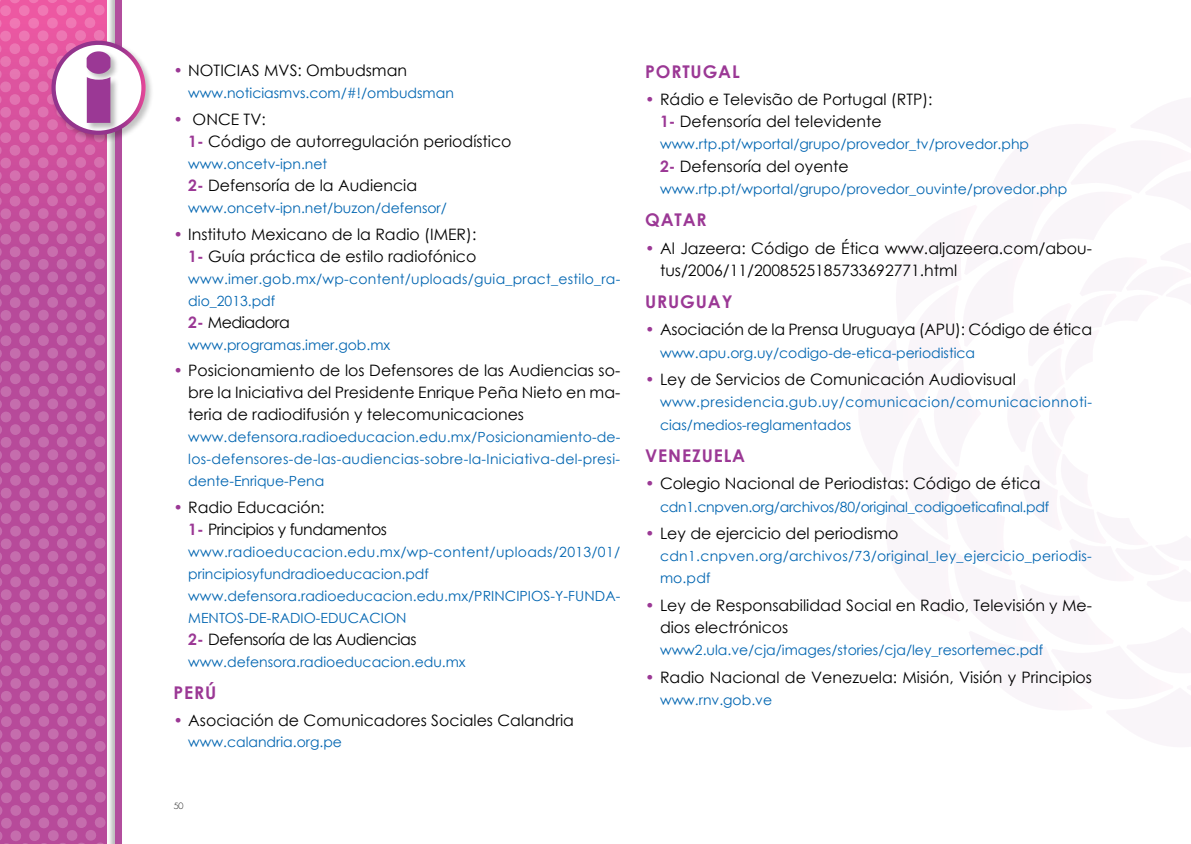
<style>
.page{position:relative;width:1191px;height:844px;background:#fff}
.page>*{position:absolute;margin:0;border:0;box-sizing:border-box;transform-origin:0 0}
.t1{font:700 17.5px "Century Gothic";letter-spacing:.05em;color:#9b3895}
.t2{font:15.75px/21.9px "Century Gothic";color:#000}
.t3{font:15.75px/21.9px "Century Gothic";letter-spacing:-.03em;color:#000}
.t4{font:14px/21.9px "Century Gothic";color:#0065b1;text-align:justify}
.t5{font:14px/21.9px "Century Gothic";letter-spacing:.02em;color:#0065b1}
.t6{font:14px/22.2px "Century Gothic";letter-spacing:.03em;color:#0065b1}
.t7{font:14px "Century Gothic";letter-spacing:-.02em;color:#0065b1}
.t8{font:300 8.75px "Geosans";color:#000}
.s1{color:#9b3895}
.s2{font-weight:700;color:#9b3895}
</style>
<div class="page">
<svg style="left:0;top:423px;width:106px;height:420px;background:#bc57a1"></svg>
<svg style="left:0;top:0;width:106px;height:423px;background:#ca5aa2"></svg>
<div style="left:107px;top:0;width:16px;height:843px;background:#000;opacity:.3"></div>
<div style="left:116px;top:0;width:6px;height:843px;background:#b24d9d"></div>
<div style="left:50px;top:40px;width:104px;height:103px;background:#000;opacity:.24"></div>
<svg style="left:51px;top:41px;width:95px;height:94px"></svg>
<p class="t2" style="left:173px;top:59px;width:235px"><span class="s1">•</span> NOTICIAS MVS: Ombudsman</p>
<p class="t4" style="left:188px;top:82px;width:267px">www.noticiasmvs.com/#!/ombudsman</p>
<p class="t2" style="left:188px;top:108px;width:325px;text-indent:-15px"><span class="s1">•</span> ONCE TV:<br><span class="s2">1-</span> Código de autorregulación periodístico</p>
<p class="t4" style="left:188px;top:153px;width:140px">www.oncetv-ipn.net</p>
<p class="t2" style="left:188px;top:174px;width:230px"><span class="s2">2-</span> Defensoría de la Audiencia</p>
<p class="t4" style="left:188px;top:197px;width:260px">www.oncetv-ipn.net/buzon/defensor/</p>
<p class="t2" style="left:173px;top:223px;width:304px;text-align:right"><span class="s1">•</span> Instituto Mexicano de la Radio (IMER):<br><span class="s2">1-</span> Guía práctica de estilo radiofónico</p>
<p class="t5" style="left:188px;top:267px;width:433px">www.imer.gob.mx/wp-content/uploads/guia_pract_estilo_ra&shy;dio_2013.pdf</p>
<p class="t3" style="left:188px;top:310px;width:103px"><span class="s2">2-</span> Mediadora</p>
<p class="t4" style="left:188px;top:333px;width:203px">www.programas.imer.gob.mx</p>
<p class="t2" style="left:188px;top:359px;width:433px;text-align:justify;text-indent:-15px"><span class="s1">•</span> Posicionamiento de los Defensores de las Audiencias so&shy;bre la Iniciativa del Presidente Enrique Peña Nieto en ma&shy;teria de radiodifusión y telecomunicaciones</p>
<p class="t4" style="left:188px;top:426px;width:434px">www.defensora.radioeducacion.edu.mx/Posicionamiento-de&shy;los-defensores-de-las-audiencias-sobre-la-Iniciativa-del-presi&shy;dente-Enrique-Pena</p>
<p class="t3" style="left:188px;top:496px;width:200px;text-indent:-15px"><span class="s1">•</span> Radio Educación:<br><span class="s2">1-</span> Principios y fundamentos</p>
<p class="t4" style="left:188px;top:540px;width:433px;text-align:left">www.radioeducacion.edu.mx/wp-content/uploads/2013/01/ principiosyfundradioeducacion.pdf www.defensora.radioeducacion.edu.mx/PRINCIPIOS-Y-FUNDA-MENTOS-DE-RADIO-EDUCACION</p>
<p class="t3" style="left:188px;top:627px;width:230px"><span class="s2">2-</span> Defensoría de las Audiencias</p>
<p class="t4" style="left:188px;top:650px;width:279px">www.defensora.radioeducacion.edu.mx</p>
<p class="t1" style="left:173px;top:678px;width:44px">PERÚ</p>
<p class="t2" style="left:173px;top:708px;width:402px"><span class="s1">•</span> Asociación de Comunicadores Sociales Calandria</p>
<p class="t4" style="left:188px;top:731px;width:155px">www.calandria.org.pe</p>
<p class="t8" style="left:174px;top:801px;width:11px">50</p>
<p class="t1" style="left:645px;top:58px;width:96px">PORTUGAL</p>
<p class="t2" style="left:660px;top:88px;width:274px;text-indent:-15px"><span class="s1">•</span> Rádio e Televisão de Portugal (RTP):<br><span class="s2">1-</span> Defensoría del televidente</p>
<p class="t4" style="left:660px;top:133px;width:371px">www.rtp.pt/wportal/grupo/provedor_tv/provedor.php</p>
<p class="t2" style="left:660px;top:155px;width:190px"><span class="s2">2-</span> Defensoría del oyente</p>
<p class="t4" style="left:660px;top:178px;width:409px">www.rtp.pt/wportal/grupo/provedor_ouvinte/provedor.php</p>
<p class="t1" style="left:645px;top:207px;width:63px">QATAR</p>
<p class="t2" style="left:660px;top:236px;width:433px;text-indent:-15px"><span class="s1">•</span> Al Jazeera: Código de Ética www.aljazeera.com/abou&shy;tus/2006/11/2008525185733692771.html</p>
<p class="t1" style="left:645px;top:288px;width:89px">URUGUAY</p>
<p class="t2" style="left:645px;top:318px;width:448px"><span class="s1">•</span> Asociación de la Prensa Uruguaya (APU): Código de ética</p>
<p class="t4" style="left:660px;top:341px;width:317px">www.apu.org.uy/codigo-de-etica-periodistica</p>
<p class="t2" style="left:645px;top:368px;width:372px"><span class="s1">•</span> Ley de Servicios de Comunicación Audiovisual</p>
<p class="t6" style="left:660px;top:391px;width:433px">www.presidencia.gub.uy/comunicacion/comunicacionnoti&shy;cias/medios-reglamentados</p>
<p class="t1" style="left:645px;top:442px;width:102px">VENEZUELA</p>
<p class="t2" style="left:645px;top:472px;width:397px"><span class="s1">•</span> Colegio Nacional de Periodistas: Código de ética</p>
<p class="t7" style="left:660px;top:496px;width:390px">cdn1.cnpven.org/archivos/80/original_codigoeticafinal.pdf</p>
<p class="t2" style="left:645px;top:521px;width:255px"><span class="s1">•</span> Ley de ejercicio del periodismo</p>
<p class="t5" style="left:660px;top:544px;width:433px">cdn1.cnpven.org/archivos/73/original_ley_ejercicio_periodis&shy;mo.pdf</p>
<p class="t2" style="left:660px;top:593px;width:433px;text-indent:-15px"><span class="s1">•</span> Ley de Responsabilidad Social en Radio, Televisión y Me&shy;dios electrónicos</p>
<p class="t4" style="left:660px;top:639px;width:385px">www2.ula.ve/cja/images/stories/cja/ley_resortemec.pdf</p>
<p class="t2" style="left:645px;top:665px;width:448px"><span class="s1">•</span> Radio Nacional de Venezuela: Misión, Visión y Principios</p>
<p class="t4" style="left:660px;top:688px;width:114px">www.rnv.gob.ve</p>
</div>
